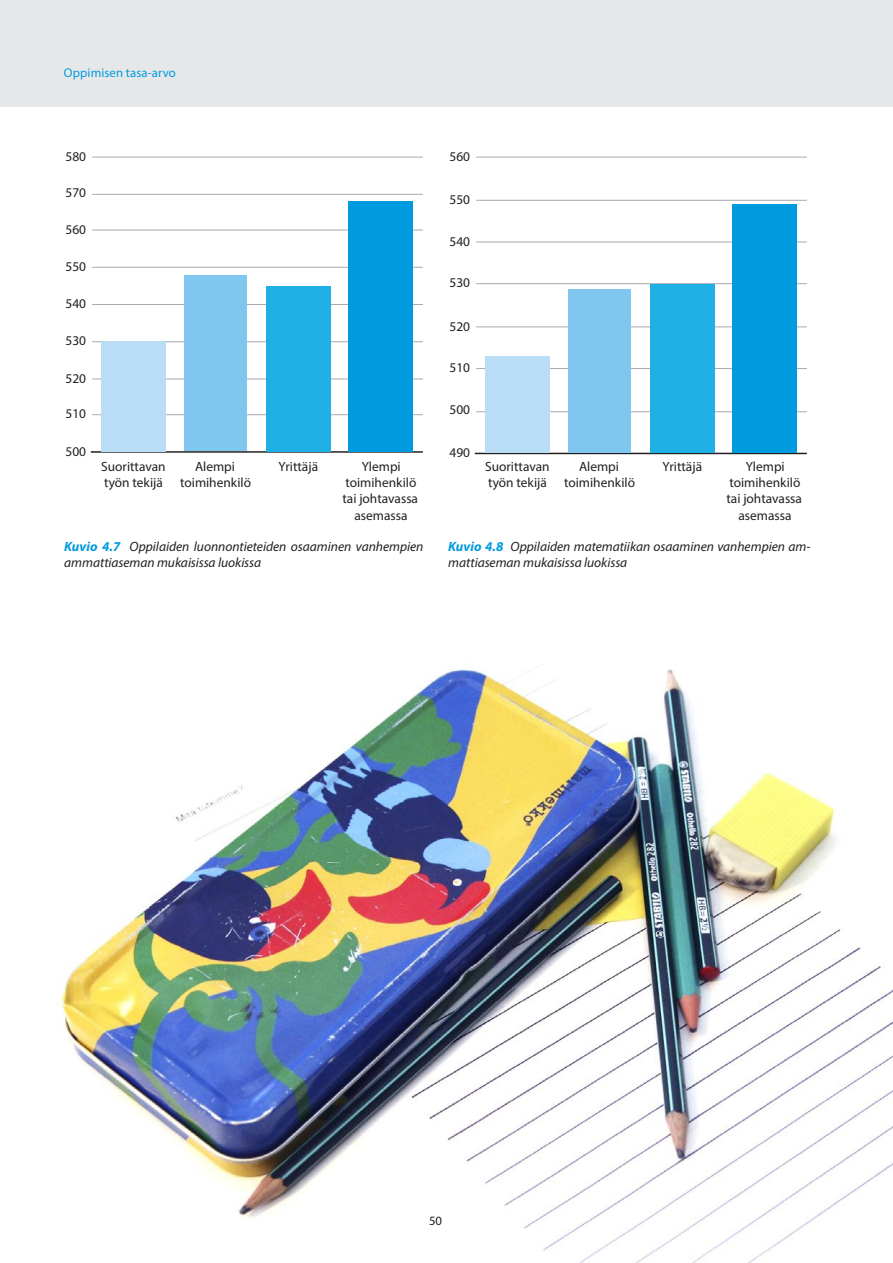
<style>
.page{position:relative;width:893px;height:1263px;background:#fff}
.page>*{position:absolute;margin:0;border:0;box-sizing:border-box;transform-origin:0 0}
._80__Kuvioteksti_123{font:italic 13.5px/16.2px "Myriad Pro";color:#231f20}
.t1{font:13.35px/16.4px "Myriad Pro";color:#231f20;text-align:center}
.t2{font:12.75px "Myriad Pro";letter-spacing:.01em;color:#009bde}
.t3{font:12.75px "Myriad Pro";color:#231f20}
.s1{font-weight:700;color:#009bde}
</style>
<div class="page">
<hr style="left:92px;top:414px;width:331px;height:1px;background:#a8a9ad">
<hr style="left:92px;top:379px;width:331px;height:1px;background:#a8a9ad">
<hr style="left:92px;top:341px;width:331px;height:1px;background:#a8a9ad">
<hr style="left:92px;top:304px;width:331px;height:1px;background:#a8a9ad">
<hr style="left:92px;top:267px;width:331px;height:1px;background:#a8a9ad">
<hr style="left:92px;top:230px;width:331px;height:1px;background:#a8a9ad">
<hr style="left:92px;top:194px;width:331px;height:1px;background:#a8a9ad">
<hr style="left:92px;top:157px;width:331px;height:1px;background:#a8a9ad">
<hr style="left:92px;top:451px;width:330px;height:2px;background:#231f20">
<div style="left:101px;top:341px;width:64px;height:110px;background:#b9ddf4"></div>
<div style="left:185px;top:275px;width:62px;height:176px;background:#7fc7ee"></div>
<div style="left:267px;top:286px;width:64px;height:165px;background:#1fb0e6"></div>
<div style="left:348px;top:201px;width:64px;height:250px;background:#009bde"></div>
<hr style="left:476px;top:411px;width:331px;height:1px;background:#a8a9ad">
<hr style="left:476px;top:368px;width:331px;height:1px;background:#a8a9ad">
<hr style="left:476px;top:326px;width:331px;height:1px;background:#a8a9ad">
<hr style="left:476px;top:283px;width:331px;height:1px;background:#a8a9ad">
<hr style="left:476px;top:242px;width:331px;height:1px;background:#a8a9ad">
<hr style="left:476px;top:200px;width:331px;height:1px;background:#a8a9ad">
<hr style="left:476px;top:157px;width:331px;height:1px;background:#a8a9ad">
<hr style="left:475px;top:453px;width:331px;height:1px;background:#231f20">
<div style="left:485px;top:356px;width:64px;height:97px;background:#b9ddf4"></div>
<div style="left:569px;top:289px;width:62px;height:164px;background:#7fc7ee"></div>
<div style="left:650px;top:284px;width:64px;height:169px;background:#1fb0e6"></div>
<div style="left:732px;top:204px;width:64px;height:249px;background:#009bde"></div>
<img style="left:58px;top:667px;width:835px;height:596px">
<div style="left:0;top:0;width:893px;height:106px;background:#e6e7e9"></div>
<p class="t2" style="left:64px;top:64px;width:113px">Oppimisen tasa-arvo</p>
<p class="t1" style="left:65px;top:148px;width:22px">580</p>
<p class="t1" style="left:65px;top:184px;width:22px">570</p>
<p class="t1" style="left:65px;top:221px;width:22px">560</p>
<p class="t1" style="left:65px;top:258px;width:22px">550</p>
<p class="t1" style="left:65px;top:295px;width:22px">540</p>
<p class="t1" style="left:65px;top:333px;width:22px">530</p>
<p class="t1" style="left:65px;top:370px;width:22px">520</p>
<p class="t1" style="left:65px;top:406px;width:22px">510</p>
<p class="t1" style="left:65px;top:443px;width:22px">500</p>
<p class="t1" style="left:101px;top:458px;width:66px;text-align:left">Suorittavan työn tekijä</p>
<p class="t1" style="left:180px;top:458px;width:72px">Alempi toimihenkilö</p>
<p class="t1" style="left:278px;top:458px;width:41px">Yrittäjä</p>
<p class="t1" style="left:342px;top:458px;width:77px">Ylempi toimihenkilö tai johtavassa asemassa</p>
<p class="_80__Kuvioteksti_123" style="left:64px;top:538px;width:361px"><span class="s1">Kuvio 4.7</span> Oppilaiden luonnontieteiden osaaminen vanhempien ammattiaseman mukaisissa luokissa</p>
<p class="t1" style="left:449px;top:148px;width:22px">560</p>
<p class="t1" style="left:449px;top:191px;width:22px">550</p>
<p class="t1" style="left:449px;top:233px;width:22px">540</p>
<p class="t1" style="left:449px;top:275px;width:22px">530</p>
<p class="t1" style="left:449px;top:318px;width:22px">520</p>
<p class="t1" style="left:449px;top:359px;width:22px">510</p>
<p class="t1" style="left:449px;top:401px;width:22px">500</p>
<p class="t1" style="left:449px;top:444px;width:22px">490</p>
<p class="t1" style="left:485px;top:458px;width:66px;text-align:left">Suorittavan työn tekijä</p>
<p class="t1" style="left:564px;top:458px;width:72px">Alempi toimihenkilö</p>
<p class="t1" style="left:662px;top:458px;width:41px">Yrittäjä</p>
<p class="t1" style="left:726px;top:458px;width:77px">Ylempi toimihenkilö tai johtavassa asemassa</p>
<p class="_80__Kuvioteksti_123" style="left:448px;top:538px;width:364px"><span class="s1">Kuvio 4.8</span> Oppilaiden matematiikan osaaminen vanhempien am&shy;mattiaseman mukaisissa luokissa</p>
<p class="t3" style="left:429px;top:1212px;width:15px">50</p>
</div>
